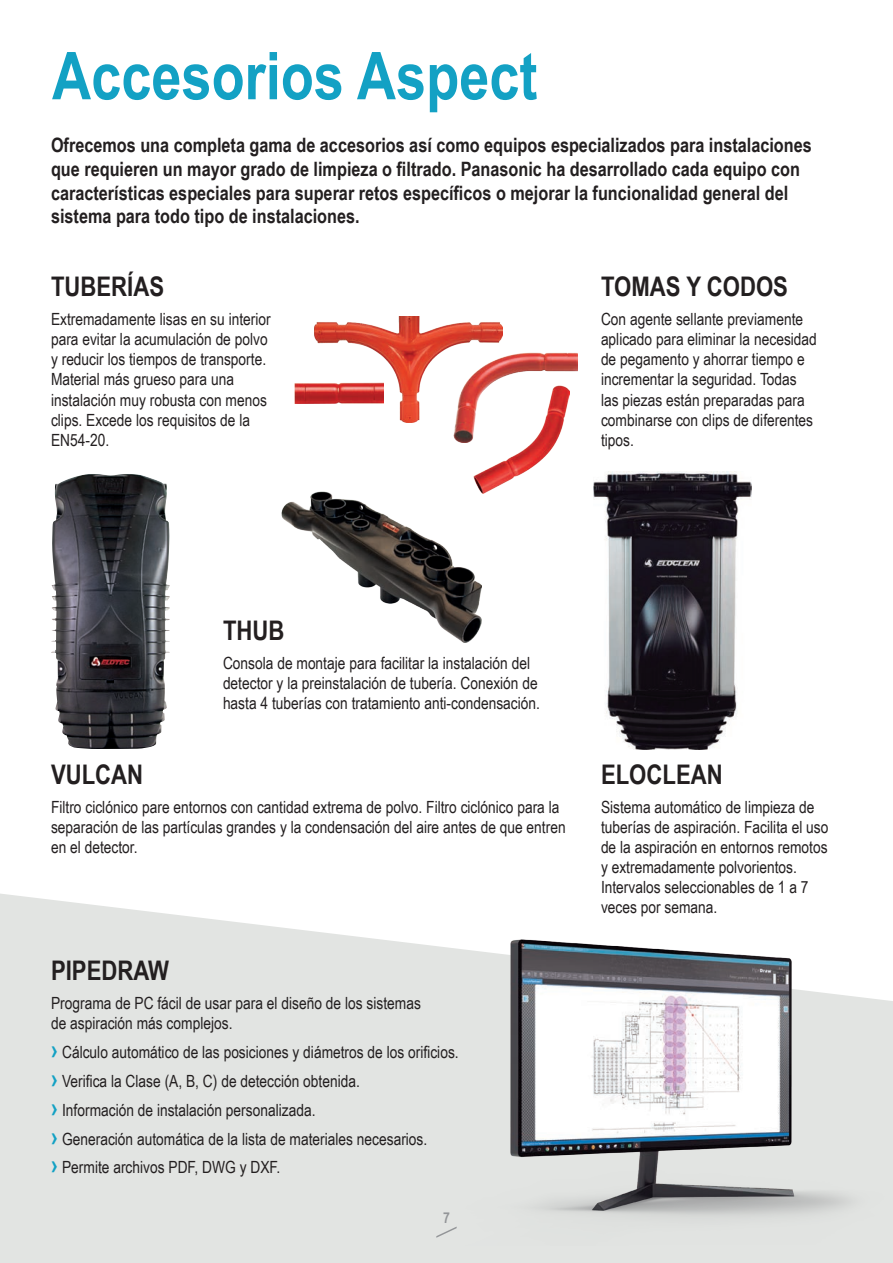
<style>
.page{position:relative;width:893px;height:1263px;background:#fff}
.page>*{position:absolute;margin:0;border:0;box-sizing:border-box;transform-origin:0 0}
.t1{font:700 66px "Arial Narrow";color:#13a1c4}
.t2{font:700 27px "Arial Narrow";color:#231f20}
.t3{font:700 19.8px/23.7px "Arial Narrow";color:#231f20}
.t4{font:16.8px/20.1px "Arial Narrow";color:#231f20}
.t5{font:700 15px "Arial Narrow";color:#939598}
.s1{font-weight:700;font-size:24px;color:#13a1c4}
</style>
<div class="page">
<svg style="left:0;top:893px;width:893px;height:370px;background:#e4e6e4"></svg>
<img style="left:51px;top:474px;width:119px;height:275px">
<img style="left:282px;top:492px;width:199px;height:150px">
<img style="left:453px;top:353px;width:124px;height:89px">
<img style="left:314px;top:317px;width:189px;height:106px">
<img style="left:295px;top:383px;width:88px;height:20px">
<img style="left:474px;top:386px;width:95px;height:108px">
<img style="left:397px;top:902px;width:496px;height:343px">
<img style="left:594px;top:471px;width:158px;height:278px">
<svg style="left:436px;top:1226px;width:21px;height:12px"></svg>
<h1 class="t1" style="left:52px;top:26px;width:487px">Accesorios Aspect</h1>
<p class="t3" style="left:51px;top:132px;width:762px">Ofrecemos una completa gama de accesorios así como equipos especializados para instalaciones que requieren un mayor grado de limpieza o filtrado. Panasonic ha desarrollado cada equipo con características especiales para superar retos específicos o mejorar la funcionalidad general del sistema para todo tipo de instalaciones.</p>
<h2 class="t2" style="left:51px;top:266px;width:115px">TUBERÍAS</h2>
<p class="t4" style="left:51px;top:308px;width:221px">Extremadamente lisas en su interior para evitar la acumulación de polvo y reducir los tiempos de transporte.<br>Material más grueso para una instalación muy robusta con menos clips. Excede los requisitos de la<br>EN54-20.</p>
<h2 class="t2" style="left:601px;top:266px;width:189px">TOMAS Y CODOS</h2>
<p class="t4" style="left:601px;top:308px;width:217px">Con agente sellante previamente aplicado para eliminar la necesidad de pegamento y ahorrar tiempo e incrementar la seguridad. Todas las piezas están preparadas para combinarse con clips de diferentes tipos.</p>
<h2 class="t2" style="left:223px;top:610px;width:63px">THUB</h2>
<p class="t4" style="left:223px;top:652px;width:319px">Consola de montaje para facilitar la instalación del detector y la preinstalación de tubería. Conexión de hasta 4 tuberías con tratamiento anti-condensación.</p>
<h2 class="t2" style="left:51px;top:754px;width:94px">VULCAN</h2>
<p class="t4" style="left:51px;top:796px;width:516px">Filtro ciclónico pare entornos con cantidad extrema de polvo. Filtro ciclónico para la separación de las partículas grandes y la condensación del aire antes de que entren en el detector.</p>
<h2 class="t2" style="left:51px;top:950px;width:120px">PIPEDRAW</h2>
<p class="t4" style="left:51px;top:992px;width:371px">Programa de PC fácil de usar para el diseño de los sistemas de aspiración más complejos.</p>
<p class="t4" style="left:51px;top:1037px;width:409px;line-height:28.8px"><span class="s1">›</span> Cálculo automático de las posiciones y diámetros de los orificios. <span class="s1">›</span> Verifica la Clase (A, B, C) de detección obtenida.<br><span class="s1">›</span> Información de instalación personalizada.<br><span class="s1">›</span> Generación automática de la lista de materiales necesarios.<br><span class="s1">›</span> Permite archivos PDF, DWG y DXF.</p>
<p class="t5" style="left:443px;top:1206px;width:8px">7</p>
<h2 class="t2" style="left:601px;top:754px;width:123px">ELOCLEAN</h2>
<p class="t4" style="left:601px;top:796px;width:229px">Sistema automático de limpieza de tuberías de aspiración. Facilita el uso de la aspiración en entornos remotos y extremadamente polvorientos.<br>Intervalos seleccionables de 1 a 7 veces por semana.</p>
</div>
